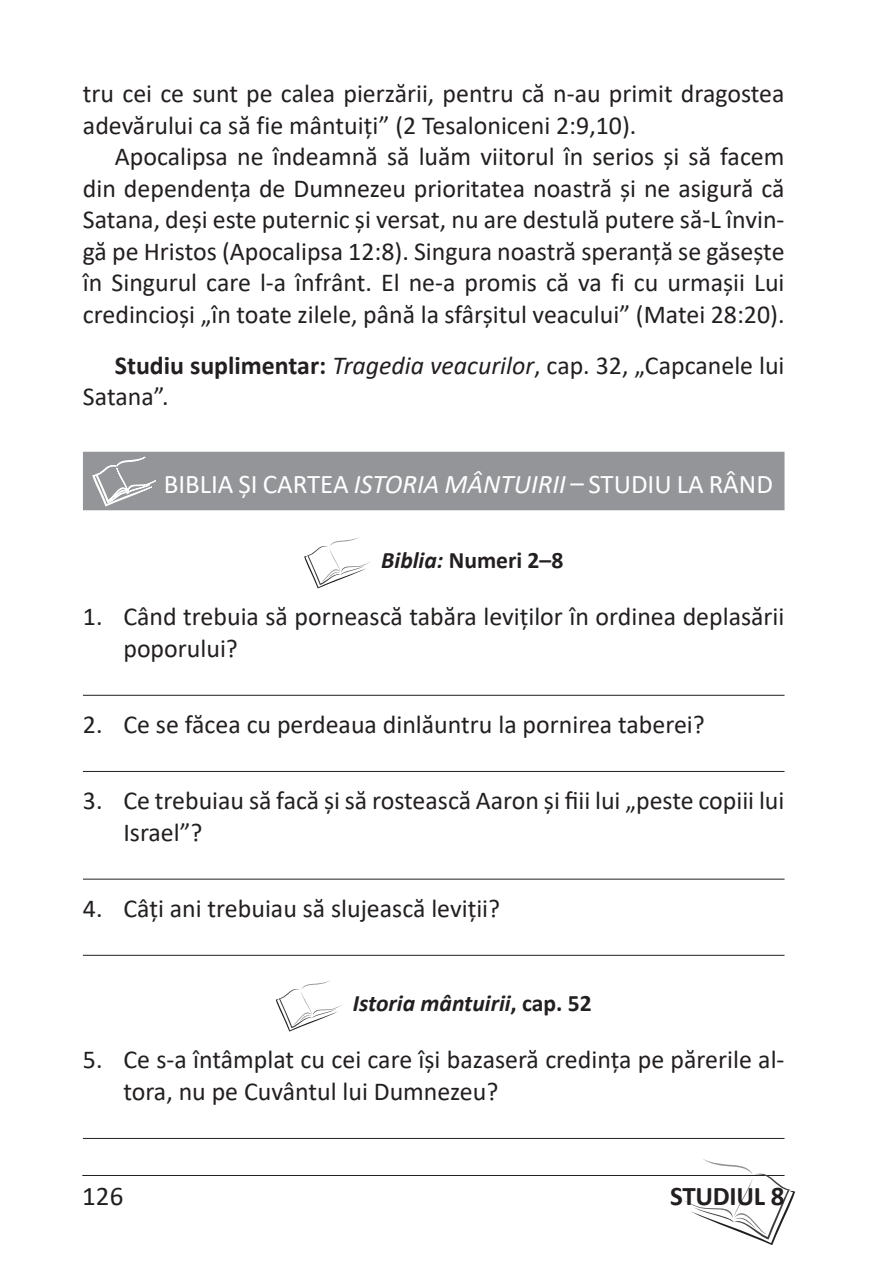
<style>
.page{position:relative;width:893px;height:1276px;background:#fff}
.page>*{position:absolute;margin:0;border:0;box-sizing:border-box;transform-origin:0 0}
.t1{font:27px "Calibri";color:#fff}
.t2{font:700 27px "Calibri";letter-spacing:-.01em;color:#231f20}
.t3{font:27px "Calibri";color:#231f20}
.t4{font:25.88px/31.5px "Calibri";color:#231f20}
.t5{font:italic 700 23.62px "Calibri";color:#231f20}
.t6{font:700 23.62px "Calibri";color:#231f20}
.s1{font-weight:700}
.s2{font-style:italic}
.s3{font-style:normal}
</style>
<div class="page">
<hr style="left:82px;top:1175px;width:703px;height:1px;background:#231f20">
<svg style="left:684px;top:1159px;width:111px;height:86px"></svg>
<div style="left:83px;top:452px;width:702px;height:58px;background:#939598"></div>
<hr style="left:83px;top:695px;width:702px;height:1px;background:#231f20">
<hr style="left:83px;top:771px;width:702px;height:1px;background:#231f20">
<hr style="left:83px;top:879px;width:702px;height:1px;background:#231f20">
<hr style="left:83px;top:955px;width:702px;height:1px;background:#231f20">
<hr style="left:83px;top:1138px;width:702px;height:1px;background:#231f20">
<svg style="left:92px;top:456px;width:64px;height:50px"></svg>
<svg style="left:304px;top:537px;width:66px;height:51px"></svg>
<svg style="left:276px;top:980px;width:66px;height:51px"></svg>
<p class="t4" style="left:83px;top:77px;width:703px">tru cei ce sunt pe calea pierzării, pentru că n-au primit dragostea adevărului ca să fie mântuiți” (2 Tesaloniceni 2:9,10).</p>
<p class="t4" style="left:83px;top:140px;width:703px;text-align:justify;text-indent:32px">Apocalipsa ne îndeamnă să luăm viitorul în serios și să facem din dependența de Dumnezeu prioritatea noastră și ne asigură că Satana, deși este puternic și versat, nu are destulă putere să-L învin&shy;gă pe Hristos (Apocalipsa 12:8). Singura noastră speranță se găsește în Singurul care l-a înfrânt. El ne-a promis că va fi cu urmașii Lui credincioși „în toate zilele, până la sfârșitul veacului” (Matei 28:20).</p>
<p class="t4" style="left:83px;top:348px;width:703px;text-indent:32px"><span class="s1">Studiu suplimentar:</span> <span class="s2">Tragedia veacurilor</span>, cap. 32, „Capcanele lui<br>Satana”.</p>
<p class="t1" style="left:164px;top:465px;width:611px">BIBLIA ȘI CARTEA <span class="s2">ISTORIA MÂNTUIRII</span> – STUDIU LA RÂND</p>
<p class="t6" style="left:381px;top:543px;width:184px"><span class="s2">Biblia:</span> Numeri 2–8</p>
<p class="t4" style="left:123px;top:600px;width:663px;text-indent:-40px">1. Când trebuia să pornească tabăra leviților în ordinea deplasării poporului?</p>
<p class="t4" style="left:83px;top:708px;width:623px">2. Ce se făcea cu perdeaua dinlăuntru la pornirea taberei?</p>
<p class="t4" style="left:123px;top:784px;width:663px;text-indent:-40px">3. Ce trebuiau să facă și să rostească Aaron și fiii lui „peste copiii lui<br>Israel”?</p>
<p class="t4" style="left:83px;top:891px;width:419px">4. Câți ani trebuiau să slujească leviții?</p>
<p class="t5" style="left:353px;top:987px;width:240px">Istoria mântuirii<span class="s3">, cap. 52</span></p>
<p class="t4" style="left:123px;top:1043px;width:663px;text-indent:-40px">5. Ce s-a întâmplat cu cei care își bazaseră credința pe părerile al&shy;tora, nu pe Cuvântul lui Dumnezeu?</p>
<p class="t3" style="left:82px;top:1177px;width:43px">126</p>
<p class="t2" style="left:670px;top:1177px;width:116px">STUDIUL 8</p>
</div>
